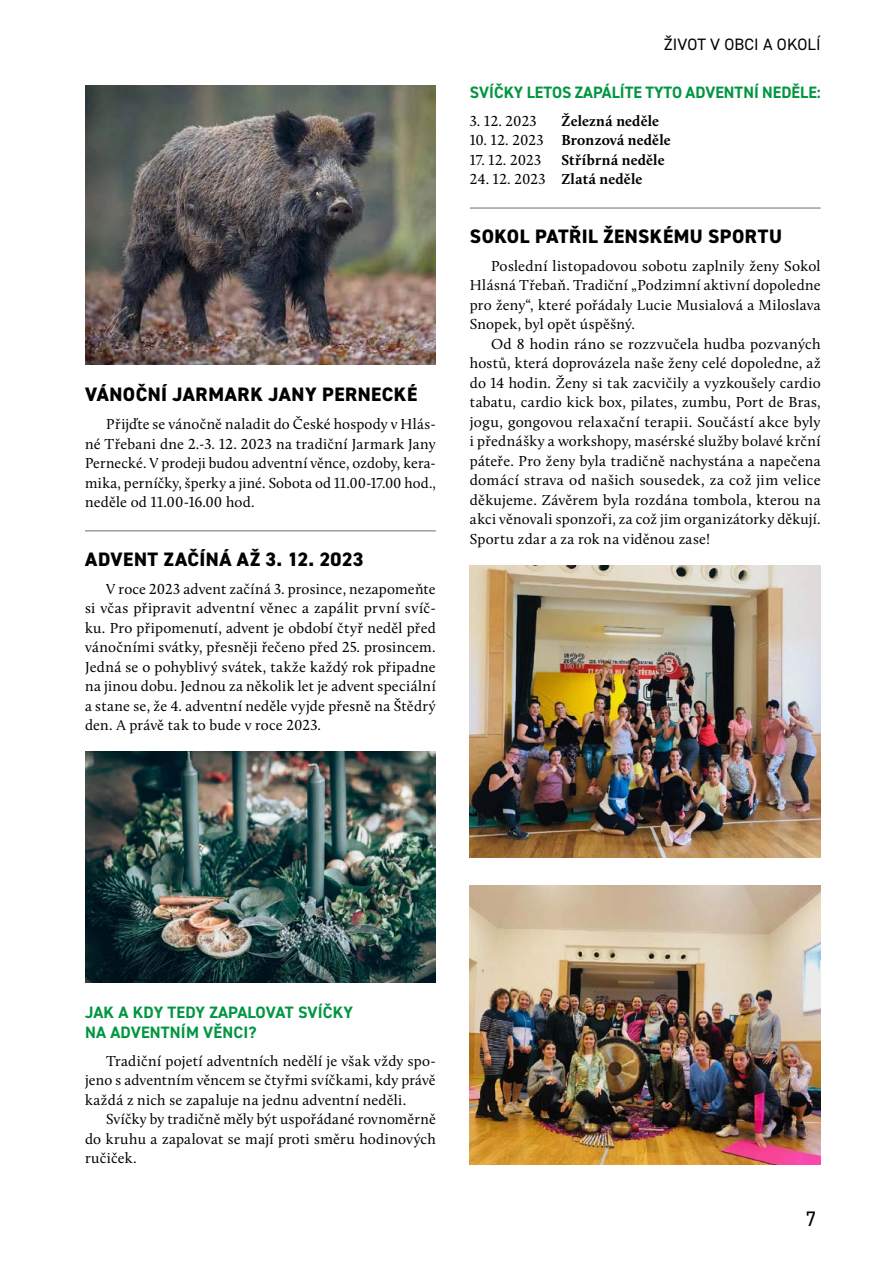
<style>
.page{position:relative;width:893px;height:1263px;background:#fff}
.page>*{position:absolute;margin:0;border:0;box-sizing:border-box;transform-origin:0 0}
.t1{font:21px "DIN2014";color:#000}
.chlebový_text{font:800 19.5px "DIN2014";letter-spacing:.02em;color:#000}
.chlebový_text-2{font:700 16.5px/19.8px "DIN2014";letter-spacing:.005em;color:#009641}
.Podnadpis{font:16.5px "DIN2014";letter-spacing:.01em;color:#000}
.chlebový_text-3{font:15px/19.5px "Calluna";letter-spacing:.01em;color:#000;text-align:justify}
.chlebový_text-4{font:700 15px "Calluna";letter-spacing:.01em;color:#000}
.s1{font-weight:400}
</style>
<div class="page">
<img style="left:85px;top:85px;width:351px;height:280px">
<img style="left:85px;top:752px;width:351px;height:231px">
<img style="left:470px;top:566px;width:351px;height:292px">
<hr style="left:85px;top:530px;width:351px;height:1px;background:#9d9d9c">
<hr style="left:470px;top:207px;width:351px;height:2px;background:#9d9d9c">
<img style="left:470px;top:885px;width:351px;height:279px">
<p class="chlebový_text" style="left:85px;top:382px;width:334px">VÁNOČNÍ JARMARK JANY PERNECKÉ</p>
<p class="chlebový_text-3" style="left:85px;top:414px;width:352px;text-indent:21px">Přijďte se vánočně naladit do České hospody v Hlás&shy;né Třebani dne 2.-3. 12. 2023 na tradiční Jarmark Jany Pernecké. V prodeji budou adventní věnce, ozdoby, kera&shy;mika, perníčky, šperky a jiné. Sobota od 11.00-17.00 hod., neděle od 11.00-16.00 hod.</p>
<p class="chlebový_text" style="left:85px;top:546px;width:280px">ADVENT ZAČÍNÁ AŽ 3. 12. 2023</p>
<p class="chlebový_text-3" style="left:85px;top:579px;width:352px;text-indent:21px">V roce 2023 advent začíná 3. prosince, nezapomeňte si včas připravit adventní věnec a zapálit první svíč&shy;ku. Pro připomenutí, advent je období čtyř neděl před vánočními svátky, přesněji řečeno před 25. prosincem.<br>Jedná se o pohyblivý svátek, takže každý rok připadne na jinou dobu. Jednou za několik let je advent speciální a stane se, že 4. adventní neděle vyjde přesně na Štědrý den. A právě tak to bude v roce 2023.</p>
<p class="Podnadpis" style="left:664px;top:34px;width:158px">ŽIVOT V OBCI A OKOLÍ</p>
<p class="chlebový_text-2" style="left:470px;top:82px;width:352px">SVÍČKY LETOS ZAPÁLÍTE TYTO ADVENTNÍ NEDĚLE:</p>
<p class="chlebový_text-3" style="left:470px;top:111px;width:68px">3. 12. 2023</p>
<p class="chlebový_text-4" style="left:561px;top:112px;width:99px">Železná neděle</p>
<p class="chlebový_text-4" style="left:470px;top:131px;width:202px"><span class="s1">10. 12. 2023</span> Bronzová neděle</p>
<p class="chlebový_text-3" style="left:470px;top:150px;width:73px">17. 12. 2023</p>
<p class="chlebový_text-4" style="left:561px;top:151px;width:105px">Stříbrná neděle</p>
<p class="chlebový_text-4" style="left:470px;top:170px;width:174px"><span class="s1">24. 12. 2023</span> Zlatá neděle</p>
<p class="chlebový_text" style="left:470px;top:223px;width:313px">SOKOL PATŘIL ŽENSKÉMU SPORTU</p>
<p class="chlebový_text-3" style="left:470px;top:256px;width:352px;text-indent:21px">Poslední listopadovou sobotu zaplnily ženy Sokol Hlásná Třebaň. Tradiční „Podzimní aktivní dopoledne pro ženy“, které pořádaly Lucie Musialová a Miloslava Snopek, byl opět úspěšný.</p>
<p class="chlebový_text-3" style="left:470px;top:334px;width:352px;text-indent:21px">Od 8 hodin ráno se rozzvučela hudba pozvaných hostů, která doprovázela naše ženy celé dopoledne, až do 14 hodin. Ženy si tak zacvičily a vyzkoušely cardio tabatu, cardio kick box, pilates, zumbu, Port de Bras, jogu, gongovou relaxační terapii. Součástí akce byly i přednášky a workshopy, masérské služby bolavé krční páteře. Pro ženy byla tradičně nachystána a napečena domácí strava od našich sousedek, za což jim velice děkujeme. Závěrem byla rozdána tombola, kterou na akci věnovali sponzoři, za což jim organizátorky děkují.<br>Sportu zdar a za rok na viděnou zase!</p>
<p class="chlebový_text-2" style="left:85px;top:1002px;width:269px">JAK A KDY TEDY ZAPALOVAT SVÍČKY<br>NA ADVENTNÍM VĚNCI?</p>
<p class="chlebový_text-3" style="left:85px;top:1051px;width:352px;text-indent:21px">Tradiční pojetí adventních nedělí je však vždy spo&shy;jeno s adventním věncem se čtyřmi svíčkami, kdy právě každá z nich se zapaluje na jednu adventní neděli.</p>
<p class="chlebový_text-3" style="left:85px;top:1109px;width:352px;text-indent:21px">Svíčky by tradičně měly být uspořádané rovnoměrně do kruhu a zapalovat se mají proti směru hodinových ručiček.</p>
<h1 class="t1" style="left:806px;top:1205px;width:12px">7</h1>
</div>
